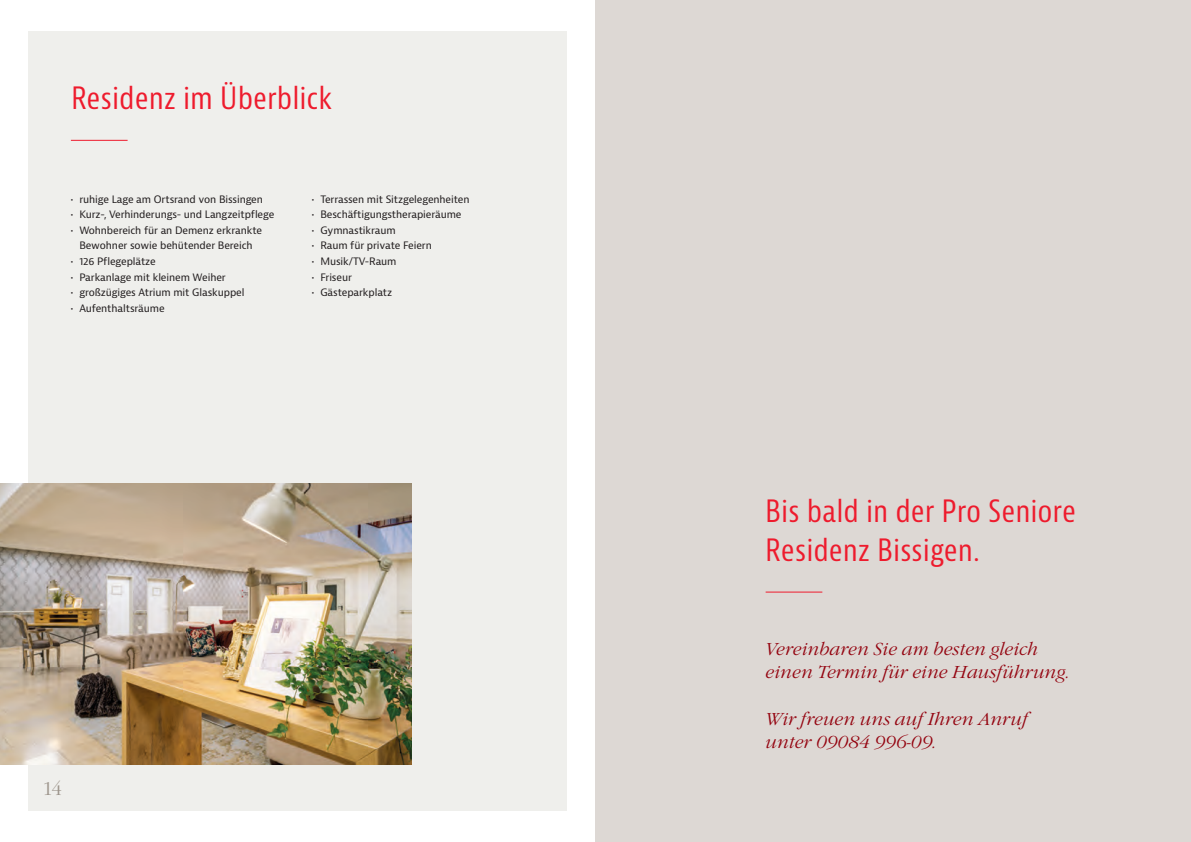
<style>
.page{position:relative;width:1191px;height:842px;background:#fff}
.page>*{position:absolute;margin:0;border:0;box-sizing:border-box;transform-origin:0 0}
.t1{font:condensed 30px/39px "Bernina Sans";letter-spacing:.02em;color:#ee1b2d}
.t2{font:300 19px "Garamond Itc T";color:#9d958c}
.t3{font:italic 300 18px/23.4px "Garamond Itc T";color:#940410}
.t4{font:10px/15.6px "Bernina Sans";letter-spacing:-.01em;color:#231f20;text-align:center}
</style>
<div class="page">
<div style="left:595px;top:0;width:596px;height:842px;background:#ddd8d4"></div>
<div style="left:28px;top:31px;width:539px;height:780px;background:#efefec"></div>
<img style="left:0;top:483px;width:411px;height:281px">
<hr style="left:71px;top:140px;width:57px;height:1px;background:#ee1b2d">
<hr style="left:765px;top:592px;width:57px;height:1px;background:#ee1b2d">
<h1 class="t1" style="left:71px;top:79px;width:262px">Residenz im Überblick</h1>
<p class="t4" style="left:71px;top:191px;width:193px">• ruhige Lage am Ortsrand von Bissingen</p>
<p class="t4" style="left:71px;top:207px;width:205px">• Kurz-, Verhinderungs- und Langzeitpflege</p>
<p class="t4" style="left:71px;top:223px;width:193px">• Wohnbereich für an Demenz erkrankte<br>Bewohner sowie behütender Bereich</p>
<p class="t4" style="left:71px;top:254px;width:86px">• 126 Pflegeplätze</p>
<p class="t4" style="left:71px;top:269px;width:156px">• Parkanlage mit kleinem Weiher</p>
<p class="t4" style="left:71px;top:285px;width:175px">• großzügiges Atrium mit Glaskuppel</p>
<p class="t4" style="left:71px;top:301px;width:95px">• Aufenthaltsräume</p>
<p class="t4" style="left:312px;top:191px;width:159px">• Terrassen mit Sitzgelegenheiten</p>
<p class="t4" style="left:312px;top:207px;width:151px">• Beschäftigungstherapieräume</p>
<p class="t4" style="left:312px;top:223px;width:85px">• Gymnastikraum</p>
<p class="t4" style="left:312px;top:238px;width:121px">• Raum für private Feiern</p>
<p class="t4" style="left:312px;top:254px;width:86px">• Musik/TV-Raum</p>
<p class="t4" style="left:312px;top:269px;width:42px">• Friseur</p>
<p class="t4" style="left:312px;top:285px;width:82px">• Gästeparkplatz</p>
<h2 class="t2" style="left:43px;top:778px;width:21px">14</h2>
<h1 class="t1" style="left:765px;top:493px;width:311px">Bis bald in der Pro Seniore<br>Residenz Bissigen.</h1>
<h3 class="t3" style="left:765px;top:638px;width:306px">Vereinbaren Sie am besten gleich einen Termin für eine Hausführung.</h3>
<h3 class="t3" style="left:765px;top:708px;width:264px">Wir freuen uns auf Ihren Anruf unter 09084 996-09.</h3>
</div>
